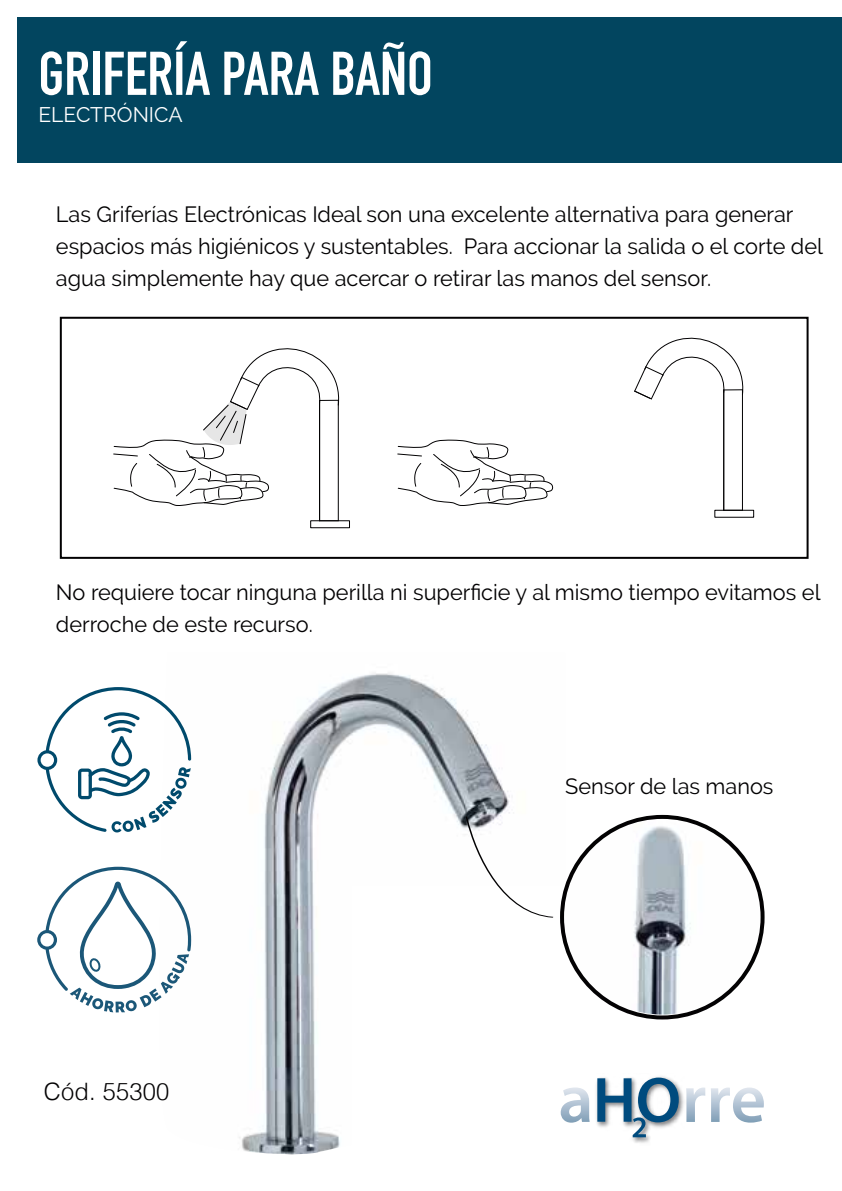
<style>
.page{position:relative;width:842px;height:1191px;background:#fff}
.page>*{position:absolute;margin:0;border:0;box-sizing:border-box;transform-origin:0 0}
.t1{font:60.6px "DIN Engschrift Std";color:#fff}
.t2{font:300 24px "Helvetica";letter-spacing:.01em;color:#030203}
.t3{font:22px/32px "Raleway";color:#020102}
.t4{font:21px "Raleway";color:#fff}
</style>
<div class="page">
<div style="left:18px;top:17px;width:824px;height:145px;background:#02455f"></div>
<img style="left:191px;top:673px;width:374px;height:482px">
<img style="left:565px;top:820px;width:195px;height:194px;border-radius:97px">
<div style="left:560px;top:815px;width:204px;height:204px;border:4px solid #030203;border-radius:50%"></div>
<hr style="left:338px;top:400px;width:1px;height:121px;background:#020102">
<hr style="left:319px;top:400px;width:1px;height:121px;background:#020102">
<div style="left:310px;top:520px;width:40px;height:8px;border:1px solid #020102"></div>
<svg style="left:397px;top:439px;width:157px;height:67px"></svg>
<div style="left:714px;top:510px;width:40px;height:8px;border:1px solid #020102"></div>
<svg style="left:633px;top:316px;width:115px;height:84px"></svg>
<hr style="left:742px;top:390px;width:1px;height:120px;background:#020102">
<svg style="left:724px;top:510px;width:18px;height:1px"></svg>
<hr style="left:723px;top:390px;width:1px;height:120px;background:#020102">
<svg style="left:113px;top:348px;width:227px;height:159px"></svg>
<div style="left:60px;top:317px;width:748px;height:242px;border:2px solid #020102"></div>
<svg style="left:466px;top:816px;width:88px;height:101px"></svg>
<svg style="left:561px;top:1087px;width:29px;height:35px"></svg>
<svg style="left:687px;top:1087px;width:18px;height:35px"></svg>
<svg style="left:711px;top:1087px;width:53px;height:35px"></svg>
<img style="left:596px;top:1076px;width:91px;height:67px">
<svg style="left:597px;top:1077px;width:82px;height:60px"></svg>
<svg style="left:37px;top:687px;width:154px;height:145px"></svg>
<svg style="left:37px;top:866px;width:154px;height:146px"></svg>
<h1 class="t1" style="left:38px;top:38px;width:396px">GRIFERÍA PARA BAÑO</h1>
<p class="t4" style="left:38px;top:103px;width:146px">ELECTRÓNICA</p>
<p class="t3" style="left:56px;top:198px;width:769px">Las Griferías Electrónicas Ideal son una excelente alternativa para generar espacios más higiénicos y sustentables. Para accionar la salida o el corte del agua simplemente hay que acercar o retirar las manos del sensor.</p>
<p class="t3" style="left:56px;top:576px;width:766px">No requiere tocar ninguna perilla ni superficie y al mismo tiempo evitamos el derroche de este recurso.</p>
<p class="t2" style="left:44px;top:1076px;width:127px">Cód. 55300</p>
<p class="t3" style="left:565px;top:769px;width:210px">Sensor de las manos</p>
</div>
